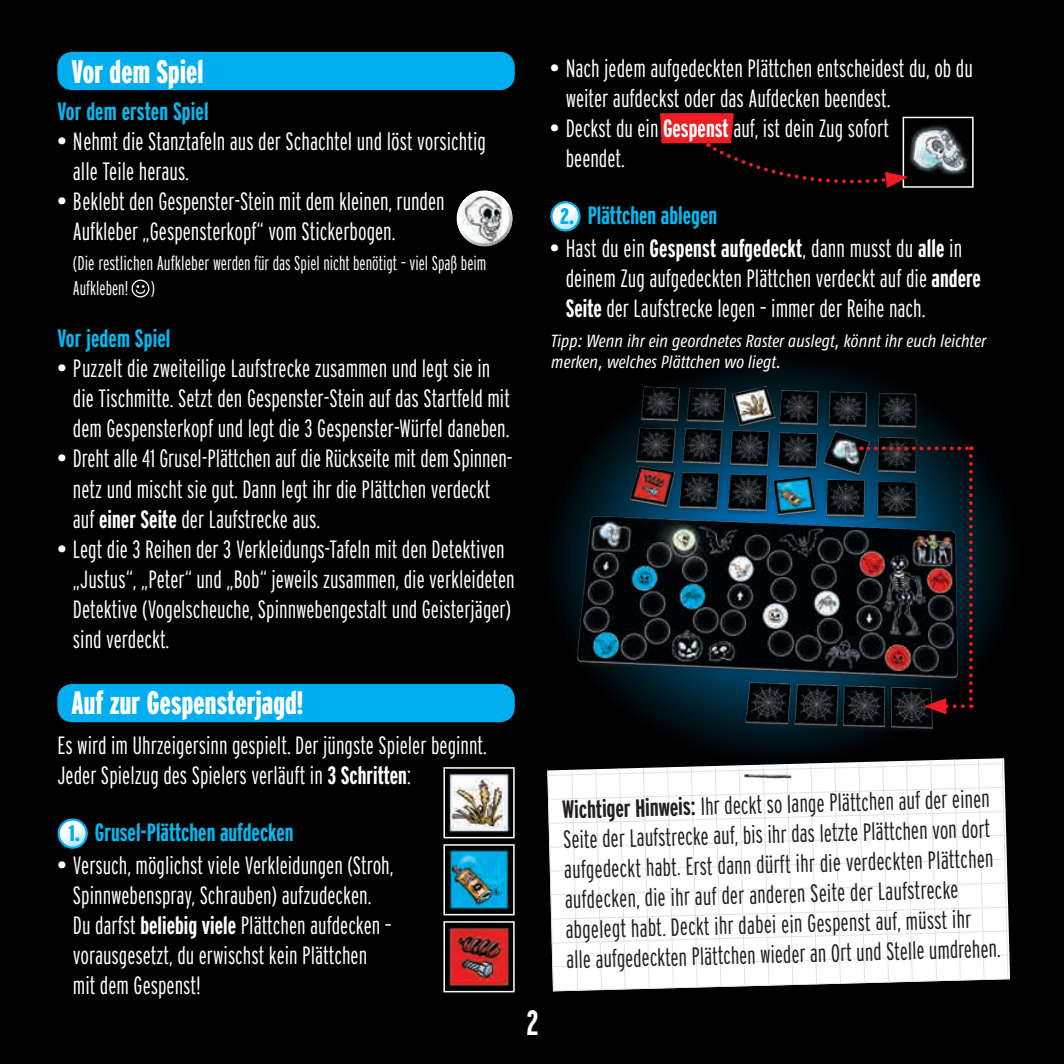
<style>
.page{position:relative;width:1064px;height:1064px;background:#fff}
.page>*{position:absolute;margin:0;border:0;box-sizing:border-box;transform-origin:0 0}
.t1{font:700 extra-condensed 35px "Interstate";color:#fff}
.t2{font:900 extra-condensed 32.5px "Interstate";letter-spacing:.005em;color:#fff}
.t3{font:300 extra-condensed 25px/30px "Interstate";color:#fff}
.t4{font:300 extra-condensed 25px/29.8px "Interstate";color:#231f20}
.t5{font:700 extra-condensed 25px "Interstate";color:#00baf1}
.t6{font:900 extra-condensed 22.5px "Interstate";color:#00aeef;scale:1.11 1}
.t7{font:300 extra-condensed 20px/25px "Interstate";color:#fff}
.t8{font:italic 17.5px/21.2px "Fago Co";color:#fff}
.s1{font-weight:900}
.s2{font-weight:700}
.s3{font-size:25px}
</style>
<div class="page">
<div style="left:0;top:0;width:1063px;height:1063px;background:#000"></div>
<svg style="left:542px;top:354px;width:479px;height:411px"></svg>
<img style="left:547px;top:359px;width:437px;height:388px">
<img style="left:443px;top:767px;width:72px;height:226px">
<svg style="left:868px;top:446px;width:103px;height:4px"></svg>
<svg style="left:968px;top:456px;width:4px;height:252px"></svg>
<svg style="left:923px;top:698px;width:39px;height:16px"></svg>
<img style="left:456px;top:190px;width:57px;height:57px;border-radius:28px">
<div style="left:454px;top:199px;width:63px;height:50px;background:#231f20;opacity:.59"></div>
<svg style="left:547px;top:758px;width:463px;height:233px;background:#ececec"></svg>
<img style="left:742px;top:774px;width:49px;height:5px">
<div style="left:57px;top:684px;width:457px;height:38px;background:#00aeef;border-radius:15px"></div>
<div style="left:57px;top:52px;width:457px;height:38px;background:#00aeef;border-radius:15px"></div>
<svg style="left:660px;top:113px;width:314px;height:75px"></svg>
<div style="left:57px;top:818px;width:31px;height:31px;border:2px solid #00aeef;border-radius:50%"></div>
<div style="left:55px;top:820px;width:36px;height:31px;background:#00aeef;opacity:.25"></div>
<div style="left:550px;top:201px;width:31px;height:31px;border:2px solid #00aeef;border-radius:50%"></div>
<div style="left:547px;top:203px;width:37px;height:31px;background:#00aeef;opacity:.25"></div>
<div style="left:131px;top:279px;width:18px;height:18px;border:1px solid #fff;border-radius:50%"></div>
<svg style="left:135px;top:285px;width:11px;height:9px"></svg>
<h2 class="t2" style="left:72px;top:53px;width:133px">Vor dem Spiel</h2>
<p class="t5" style="left:57px;top:97px;width:153px">Vor dem ersten Spiel</p>
<p class="t3" style="left:73px;top:126px;width:414px;text-indent:-15px"><span class="s1">•</span> Nehmt die Stanztafeln aus der Schachtel und löst vorsichtig alle Teile heraus.</p>
<p class="t3" style="left:73px;top:186px;width:373px;text-indent:-15px"><span class="s1">•</span> Beklebt den Gespenster-Stein mit dem kleinen, runden<br>Aufkleber „Gespensterkopf“ vom Stickerbogen.</p>
<p class="t7" style="left:73px;top:250px;width:415px">(Die restlichen Aufkleber werden für das Spiel nicht benötigt – viel Spaß beim<br>Aufkleben! )</p>
<p class="t5" style="left:57px;top:325px;width:115px">Vor jedem Spiel</p>
<p class="t3" style="left:73px;top:353px;width:438px;text-indent:-16px"><span class="s1">•</span> Puzzelt die zweiteilige Laufstrecke zusammen und legt sie in die Tischmitte. Setzt den Gespenster-Stein auf das Startfeld mit dem Gespensterkopf und legt die 3 Gespenster-Würfel daneben.</p>
<p class="t3" style="left:73px;top:443px;width:441px;text-indent:-16px"><span class="s1">•</span> Dreht alle 41 Grusel-Plättchen auf die Rückseite mit dem Spinnen&shy;netz und mischt sie gut. Dann legt ihr die Plättchen verdeckt auf <span class="s2">einer Seite</span> der Laufstrecke aus.</p>
<p class="t3" style="left:73px;top:533px;width:443px;text-indent:-16px"><span class="s1">•</span> Legt die 3 Reihen der 3 Verkleidungs-Tafeln mit den Detektiven „Justus“, „Peter“ und „Bob“ jeweils zusammen, die verkleideten Detektive (Vogelscheuche, Spinnwebengestalt und Geisterjäger) sind verdeckt.</p>
<p class="t3" style="left:565px;top:53px;width:408px;text-indent:-16px"><span class="s1">•</span> Nach jedem aufgedeckten Plättchen entscheidest du, ob du weiter aufdeckst oder das Aufdecken beendest.</p>
<p class="t3" style="left:565px;top:113px;width:325px;text-indent:-15px"><span class="s1">•</span> Deckst du ein <span class="s2">Gespenst</span> auf, ist dein Zug sofort beendet.</p>
<p class="t5" style="left:587px;top:202px;width:131px">Plättchen ablegen</p>
<p class="t3" style="left:565px;top:233px;width:416px;text-indent:-16px"><span class="s1">•</span> Hast du ein <span class="s2">Gespenst aufgedeckt</span>, dann musst du <span class="s2">alle</span> in deinem Zug aufgedeckten Plättchen verdeckt auf die <span class="s2">andere<br>Seite</span> der Laufstrecke legen – immer der Reihe nach.</p>
<p class="t8" style="left:550px;top:330px;width:436px">Tipp: Wenn ihr ein geordnetes Raster auslegt, könnt ihr euch leichter merken, welches Plättchen wo liegt.</p>
<p class="t6" style="left:560px;top:204px;width:14px">2<span class="s3">.</span></p>
<h2 class="t2" style="left:72px;top:684px;width:233px">Auf zur Gespensterjagd!</h2>
<p class="t3" style="left:57px;top:729px;width:431px">Es wird im Uhrzeigersinn gespielt. Der jüngste Spieler beginnt.<br>Jeder Spielzug des Spielers verläuft in <span class="s2">3 Schritten</span>:</p>
<p class="t5" style="left:95px;top:818px;width:200px">Grusel-Plättchen aufdecken</p>
<p class="t3" style="left:73px;top:849px;width:322px;text-indent:-16px"><span class="s1">•</span> Versuch, möglichst viele Verkleidungen (Stroh, Spinnwebenspray, Schrauben) aufzudecken.<br>Du darfst <span class="s2">beliebig viele</span> Plättchen aufdecken – vorausgesetzt, du erwischst kein Plättchen mit dem Gespenst!</p>
<p class="t6" style="left:69px;top:821px;width:12px">1<span class="s3">.</span></p>
<h1 class="t1" style="left:526px;top:1003px;width:14px">2</h1>
<p class="t4" style="left:560px;top:797px;width:436px;rotate:-2deg"><span class="s2">Wichtiger Hinweis:</span> Ihr deckt so lange Plättchen auf der einen Seite der Laufstrecke auf, bis ihr das letzte Plättchen von dort aufgedeckt habt. Erst dann dürft ihr die verdeckten Plättchen aufdecken, die ihr auf der anderen Seite der Laufstrecke abgelegt habt. Deckt ihr dabei ein Gespenst auf, müsst ihr alle aufgedeckten Plättchen wieder an Ort und Stelle umdrehen.</p>
</div>
